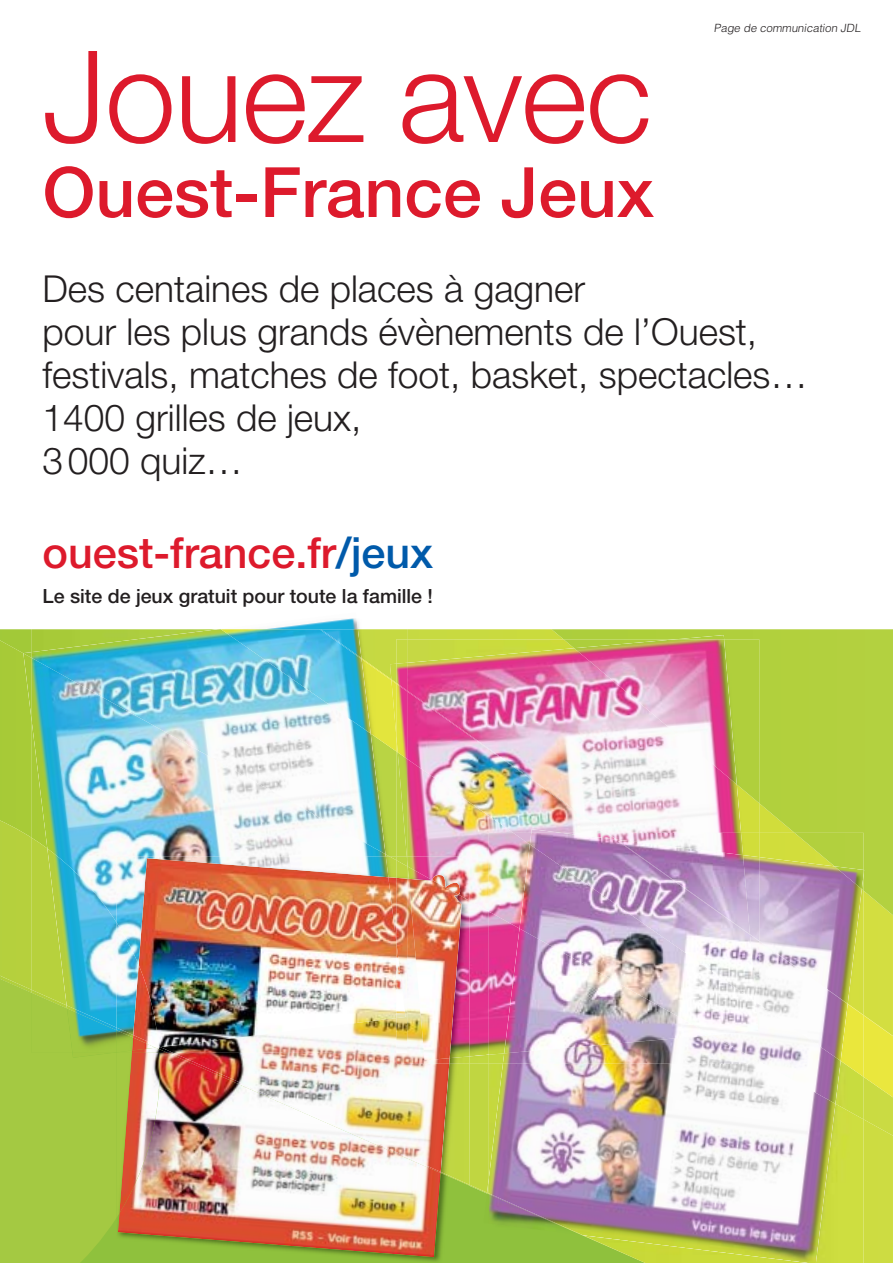
<style>
.page{position:relative;width:893px;height:1263px;background:#fff}
.page>*{position:absolute;margin:0;border:0;box-sizing:border-box;transform-origin:0 0}
.t1{font:300 127.35px "Helvetica Neue LT Std";letter-spacing:-.01em;color:#dd1a2c}
.t2{font:500 69.45px "Helvetica Neue LT Std";color:#dd1a2c}
.t3{font:500 43.05px "Helvetica Neue LT Std";color:#dd1a2c}
.t4{font:300 37.2px/43px "Helvetica Neue LT Std";color:#231f20}
.t5{font:500 19.5px "Helvetica Neue LT Std";color:#231f20}
.t6{font:300 11.4px "Helvetica";color:#231f20}
.s1{color:#005aaa}
</style>
<div class="page">
<svg style="left:0;top:634px;width:893px;height:629px;background:#b8d23e"></svg>
<img style="left:469px;top:911px;width:20px;height:153px">
<img style="left:741px;top:803px;width:18px;height:30px">
<div style="left:737px;top:639px;width:22px;height:164px;background:#b0cf3c"></div>
<img style="left:407px;top:639px;width:156px;height:9px">
<img style="left:563px;top:639px;width:11px;height:9px">
<img style="left:675px;top:635px;width:49px;height:4px">
<img style="left:407px;top:833px;width:82px;height:78px">
<img style="left:407px;top:648px;width:334px;height:185px">
<img style="left:407px;top:691px;width:200px;height:142px">
<img style="left:574px;top:639px;width:163px;height:145px">
<img style="left:862px;top:891px;width:1px;height:113px">
<img style="left:841px;top:1015px;width:22px;height:49px">
<img style="left:848px;top:1004px;width:15px;height:11px">
<div style="left:835px;top:1064px;width:28px;height:199px;background:#cede40"></div>
<img style="left:489px;top:833px;width:30px;height:78px">
<img style="left:513px;top:833px;width:17px;height:11px">
<img style="left:489px;top:911px;width:30px;height:93px">
<img style="left:759px;top:833px;width:35px;height:24px">
<img style="left:794px;top:833px;width:69px;height:33px">
<img style="left:756px;top:833px;width:3px;height:22px">
<img style="left:483px;top:1193px;width:6px;height:31px">
<svg style="left:487px;top:1178px;width:2px;height:16px"></svg>
<svg style="left:862px;top:870px;width:2px;height:21px"></svg>
<img style="left:531px;top:829px;width:31px;height:4px">
<img style="left:489px;top:1004px;width:352px;height:231px">
<img style="left:759px;top:857px;width:103px;height:147px">
<img style="left:759px;top:1004px;width:89px;height:57px">
<img style="left:759px;top:941px;width:89px;height:63px">
<img style="left:834px;top:866px;width:29px;height:23px">
<img style="left:489px;top:1062px;width:346px;height:201px">
<img style="left:758px;top:855px;width:1px;height:79px">
<img style="left:758px;top:941px;width:1px;height:63px">
<img style="left:503px;top:1035px;width:256px;height:29px">
<img style="left:519px;top:844px;width:239px;height:191px">
<img style="left:530px;top:833px;width:226px;height:169px">
<img style="left:616px;top:839px;width:134px;height:96px">
<img style="left:504px;top:929px;width:208px;height:124px">
<img style="left:386px;top:751px;width:10px;height:103px">
<img style="left:385px;top:629px;width:22px;height:30px">
<img style="left:386px;top:659px;width:10px;height:92px">
<img style="left:386px;top:658px;width:5px;height:22px">
<img style="left:396px;top:759px;width:2px;height:95px">
<img style="left:396px;top:639px;width:11px;height:40px">
<img style="left:390px;top:664px;width:6px;height:19px">
<img style="left:391px;top:691px;width:5px;height:45px">
<img style="left:398px;top:759px;width:9px;height:95px">
<img style="left:396px;top:691px;width:11px;height:68px">
<svg style="left:391px;top:679px;width:16px;height:12px"></svg>
<img style="left:23px;top:653px;width:9px;height:69px">
<img style="left:267px;top:618px;width:91px;height:11px">
<img style="left:32px;top:629px;width:353px;height:29px">
<img style="left:221px;top:629px;width:150px;height:29px">
<img style="left:319px;top:629px;width:43px;height:29px">
<img style="left:32px;top:658px;width:354px;height:199px">
<img style="left:132px;top:1185px;width:337px;height:78px">
<img style="left:441px;top:1064px;width:28px;height:121px">
<img style="left:407px;top:857px;width:62px;height:22px">
<img style="left:408px;top:867px;width:61px;height:191px">
<svg style="left:0;top:815px;width:132px;height:448px;background:#9ac966"></svg>
<img style="left:396px;top:867px;width:11px;height:10px">
<svg style="left:385px;top:854px;width:23px;height:13px"></svg>
<img style="left:117px;top:857px;width:271px;height:66px">
<img style="left:117px;top:1035px;width:16px;height:3px">
<img style="left:117px;top:923px;width:22px;height:112px">
<img style="left:118px;top:1053px;width:323px;height:204px">
<img style="left:173px;top:1053px;width:276px;height:119px">
<img style="left:119px;top:1053px;width:41px;height:160px">
<img style="left:396px;top:879px;width:54px;height:185px">
<img style="left:432px;top:875px;width:28px;height:4px">
<img style="left:409px;top:879px;width:53px;height:181px">
<img style="left:132px;top:1051px;width:24px;height:2px">
<img style="left:168px;top:877px;width:239px;height:176px">
<svg style="left:156px;top:1047px;width:12px;height:6px"></svg>
<img style="left:139px;top:858px;width:257px;height:189px">
<img style="left:132px;top:1038px;width:24px;height:13px">
<img style="left:133px;top:965px;width:26px;height:81px">
<img style="left:396px;top:942px;width:9px;height:76px">
<h1 class="t1" style="left:43px;top:51px;width:611px">Jouez avec</h1>
<h2 class="t2" style="left:43px;top:168px;width:613px">Ouest-France Jeux</h2>
<p class="t6" style="left:714px;top:24px;width:150px">Page de communication JDL</p>
<p class="t4" style="left:43px;top:272px;width:766px">Des centaines de places à gagner<br>pour les plus grands évènements de l’Ouest, festivals, matches de foot, basket, spectacles…<br>1400 grilles de jeux,<br>3 000 quiz…</p>
<p class="t3" style="left:43px;top:537px;width:392px">ouest-france.fr<span class="s1">/jeux</span></p>
<p class="t5" style="left:43px;top:589px;width:392px">Le site de jeux gratuit pour toute la famille !</p>
</div>
